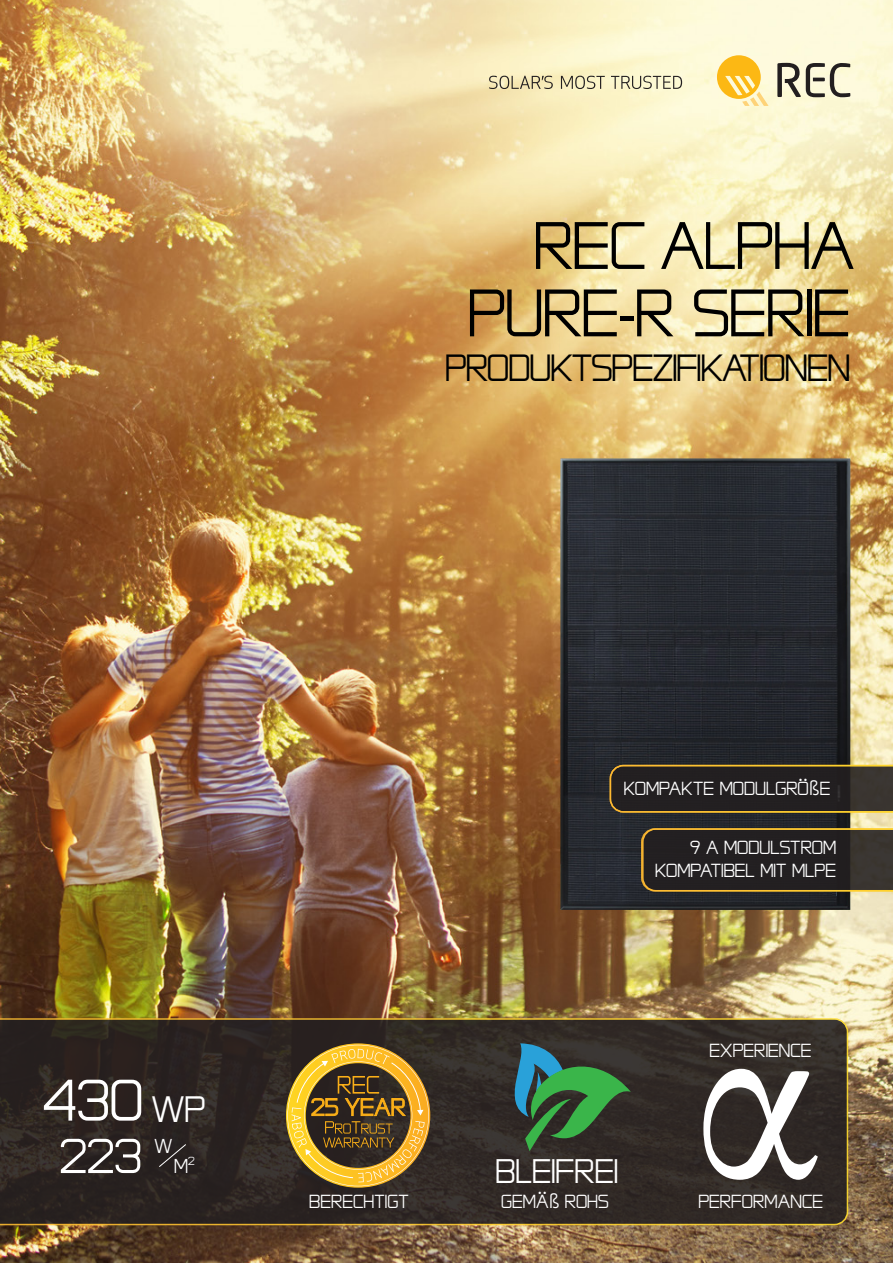
<style>
.page{position:relative;width:893px;height:1263px;background:#fff}
.page>*{position:absolute;margin:0;border:0;box-sizing:border-box;transform-origin:0 0}
.t1{font:269.85px "Garamond";color:#fff}
.t2{font:79.5px/67.3px "REC Tech 2011";letter-spacing:-.01em;color:#000;text-align:right}
.t3{font:69.45px "REC Tech 2011";color:#fff}
.t4{font:58.2px "REC Tech 2011";color:#fff}
.t5{font:45px "REC Tech 2011";letter-spacing:-.02em;color:#000}
.front_body{font:43.65px "REC Tech 2011";color:#fff}
.t6{font:40.5px "REC Tech 2011";letter-spacing:-.005em;color:#fff}
.front_body-2{font:23.85px "REC Tech 2011";color:#fff}
.front_body-3{font:22.5px/23.1px "REC Tech 2011";color:#fff;text-align:right}
.Body_Text{font:22.5px "REC Tech 2011";color:#fff}
.s1{font-family:"Apex New";font-size:19.5px}
</style>
<div class="page">
<img style="left:0;top:0;width:893px;height:1263px">
<svg style="left:0;top:1018px;width:848px;height:207px;background:#322a24"></svg>
<svg style="left:717px;top:55px;width:52px;height:51px;background:#fcd876"></svg>
<svg style="left:777px;top:63px;width:73px;height:34px;background:#aeaa97"></svg>
<svg style="left:489px;top:76px;width:64px;height:13px"></svg>
<svg style="left:561px;top:76px;width:44px;height:13px"></svg>
<svg style="left:611px;top:76px;width:71px;height:13px"></svg>
<svg style="left:158px;top:1143px;width:29px;height:25px"></svg>
<svg style="left:515px;top:1043px;width:116px;height:108px;background:#336047"></svg>
<svg style="left:286px;top:1043px;width:144px;height:145px;background:#876b2c"></svg>
<img style="left:560px;top:459px;width:290px;height:450px">
<svg style="left:641px;top:828px;width:252px;height:69px;background:#352f26"></svg>
<svg style="left:610px;top:765px;width:283px;height:47px;background:#322c23"></svg>
<p class="t2" style="left:468px;top:209px;width:388px">REC ALPHA<br>PURE-R SERIE</p>
<p class="t5" style="left:445px;top:347px;width:407px">PRODUKTSPEZIFIKATIONEN</p>
<p class="t3" style="left:43px;top:1068px;width:102px">430</p>
<p class="front_body" style="left:152px;top:1089px;width:55px">WP</p>
<p class="t4" style="left:60px;top:1129px;width:84px">223</p>
<p class="front_body-2" style="left:155px;top:1135px;width:19px">W</p>
<p class="front_body-2" style="left:174px;top:1154px;width:22px">M<sup>2</sup></p>
<p class="Body_Text" style="left:309px;top:1191px;width:101px">BERECHTIGT</p>
<p class="front_body-3" style="left:624px;top:776px;width:208px">KOMPAKTE MODULGRÖ<span class="s1">ß</span>E</p>
<p class="front_body-3" style="left:655px;top:835px;width:182px">9 A MODULSTROM<br>KOMPATIBEL MIT MLPE</p>
<p class="t6" style="left:495px;top:1152px;width:125px">BLEIFREI</p>
<p class="front_body-3" style="left:501px;top:1189px;width:109px">GEMÄ<span class="s1">ß</span> ROHS</p>
<p class="front_body-3" style="left:709px;top:1037px;width:104px">EXPERIENCE</p>
<p class="t1" style="left:695px;top:911px;width:132px">α</p>
<p class="front_body-3" style="left:698px;top:1189px;width:126px">PERFORMANCE</p>
</div>
